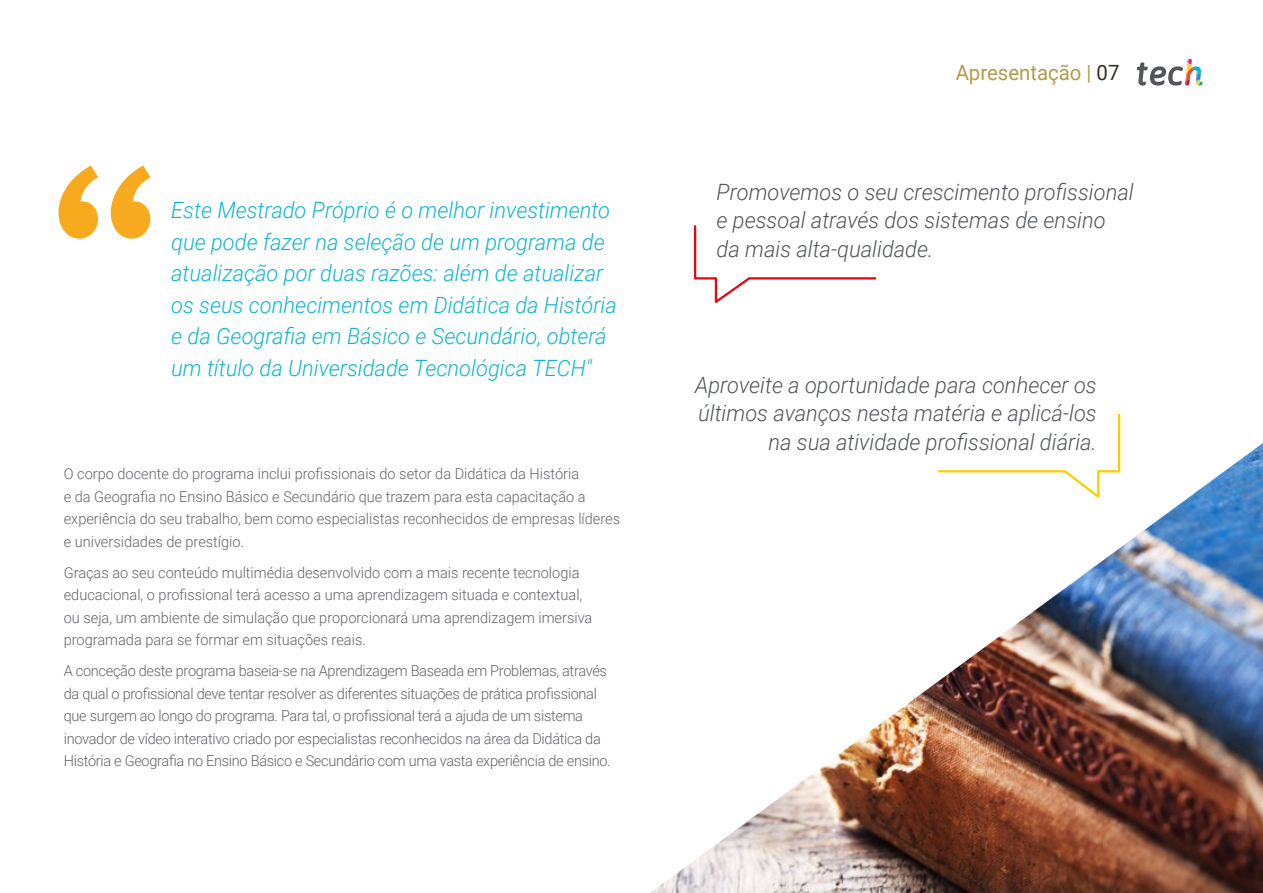
<style>
.page{position:relative;width:1263px;height:893px;background:#fff}
.page>*{position:absolute;margin:0;border:0;box-sizing:border-box;transform-origin:0 0}
.t1{font:italic 300 22.5px/31.5px "Roboto";color:#0fb6cf}
.t2{font:italic 300 22.5px/28.5px "Roboto";color:#52555b;text-align:right}
.t3{font:21px "Roboto";color:#b39b4b}
.t4{font:300 15px/22.5px "Roboto";color:#61646a}
.t5{font:300 15px/22.5px "Roboto";letter-spacing:-.02em;color:#61646a}
.s1{color:#312e20}
</style>
<div class="page">
<svg style="left:58px;top:165px;width:93px;height:74px"></svg>
<img style="left:650px;top:443px;width:613px;height:450px">
<svg style="left:936px;top:414px;width:185px;height:87px"></svg>
<svg style="left:694px;top:225px;width:183px;height:78px"></svg>
<svg style="left:1137px;top:59px;width:65px;height:27px"></svg>
<p class="t1" style="left:171px;top:194px;width:447px">Este Mestrado Próprio é o melhor investimento que pode fazer na seleção de um programa de atualização por duas razões: além de atualizar os seus conhecimentos em Didática da História e da Geografia em Básico e Secundário, obterá um título da Universidade Tecnológica TECH"</p>
<p class="t4" style="left:64px;top:462px;width:558px">O corpo docente do programa inclui profissionais do setor da Didática da História<br>e da Geografia no Ensino Básico e Secundário que trazem para esta capacitação a experiência do seu trabalho, bem como especialistas reconhecidos de empresas líderes e universidades de prestígio.</p>
<p class="t4" style="left:64px;top:560px;width:530px">Graças ao seu conteúdo multimédia desenvolvido com a mais recente tecnologia educacional, o profissional terá acesso a uma aprendizagem situada e contextual, ou seja, um ambiente de simulação que proporcionará uma aprendizagem imersiva programada para se formar em situações reais.</p>
<p class="t5" style="left:64px;top:659px;width:548px">A conceção deste programa baseia-se na Aprendizagem Baseada em Problemas, através da qual o profissional deve tentar resolver as diferentes situações de prática profissional que surgem ao longo do programa. Para tal, o profissional terá a ajuda de um sistema inovador de vídeo interativo criado por especialistas reconhecidos na área da Didática da História e Geografia no Ensino Básico e Secundário com uma vasta experiência de ensino.</p>
<h2 class="t3" style="left:956px;top:57px;width:165px">Apresentação | <span class="s1">07</span></h2>
<h1 class="t2" style="left:717px;top:177px;width:419px;text-align:left">Promovemos o seu crescimento profissional e pessoal através dos sistemas de ensino da mais alta-qualidade.</h1>
<h1 class="t2" style="left:695px;top:370px;width:403px">Aproveite a oportunidade para conhecer os últimos avanços nesta matéria e aplicá-los na sua atividade profissional diária.</h1>
</div>
